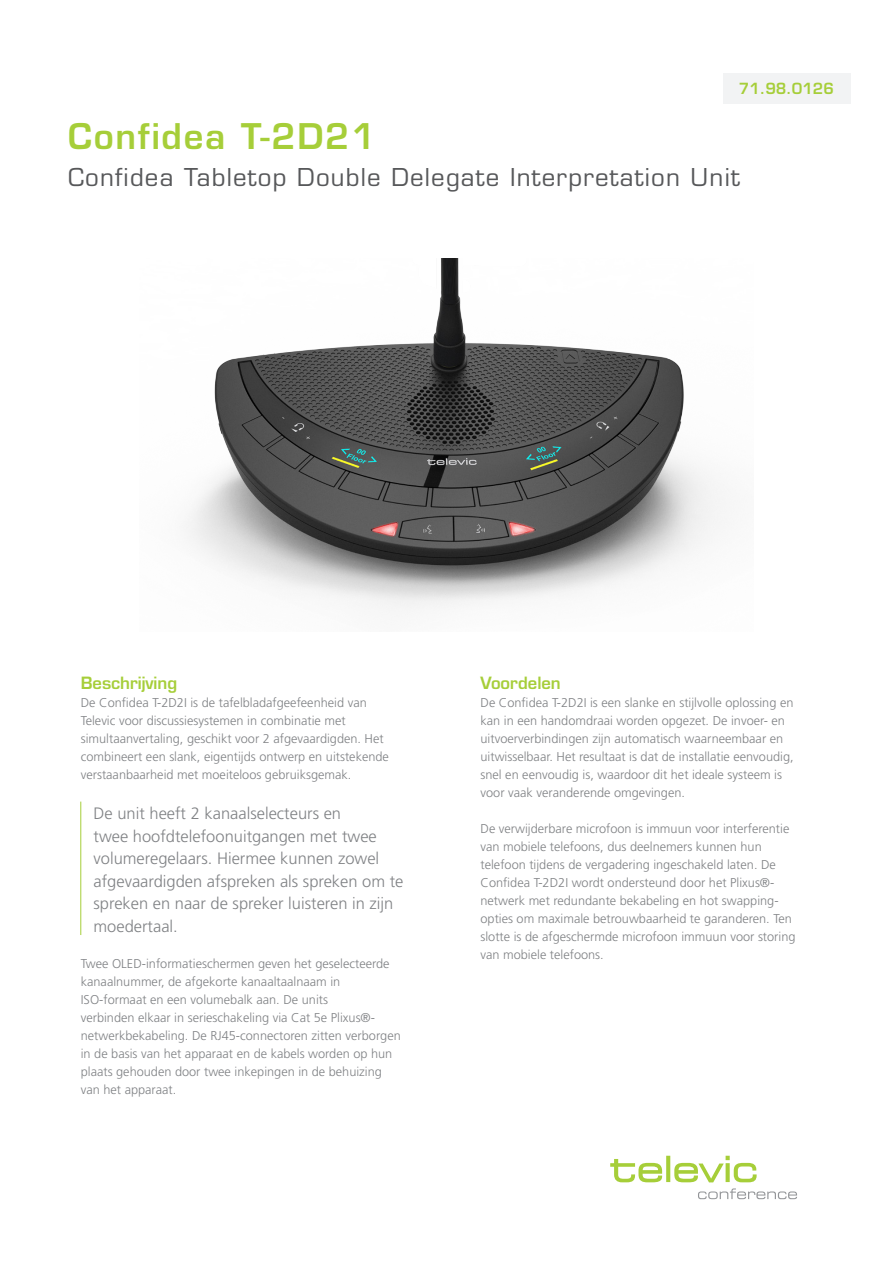
<style>
.page{position:relative;width:893px;height:1263px;background:#fff}
.page>*{position:absolute;margin:0;border:0;box-sizing:border-box;transform-origin:0 0}
.Titel_niveau_1{font:600 34.5px "Eurostile LT Std";letter-spacing:.05em;color:#a6ce39}
.Titel_niveau_2{font:24px "Eurostile";letter-spacing:.05em;color:#57585a}
.BROOD___regular{font:300 16.5px/22.5px "Frutiger LT Std";color:#808285}
.Titel_niveau_3{font:600 16.5px "Eurostile LT Std";color:#a6ce39}
.DATASHEET_-_number{font:600 15px "Eurostile LT Std";color:#a6ce39}
.BROOD___regular-2{font:300 12.75px/18px "Frutiger LT Std";color:#808285}
</style>
<div class="page">
<svg style="left:698px;top:1188px;width:99px;height:11px"></svg>
<svg style="left:610px;top:1156px;width:147px;height:26px"></svg>
<img style="left:186px;top:258px;width:537px;height:351px">
<hr style="left:80px;top:801px;width:1px;height:134px;background:#a6ce39">
<div style="left:722px;top:73px;width:128px;height:30px;background:#f2f3f4"></div>
<p class="DATASHEET_-_number" style="left:739px;top:79px;width:97px">71.98.0126</p>
<p class="DATASHEET_-_number" style="left:792px;top:79px;width:44px">2000</p>
<p class="Titel_niveau_1" style="left:68px;top:115px;width:309px">Confidea T-2D21</p>
<p class="Titel_niveau_2" style="left:68px;top:163px;width:673px">Confidea Tabletop Double Delegate Interpretation Unit</p>
<p class="Titel_niveau_3" style="left:81px;top:672px;width:98px">Beschrijving</p>
<p class="BROOD___regular-2" style="left:81px;top:693px;width:310px">De Confidea T-2D2I is de tafelbladafgeefeenheid van Televic voor discussiesystemen in combinatie met simultaanvertaling, geschikt voor 2 afgevaardigden. Het combineert een slank, eigentijds ontwerp en uitstekende verstaanbaarheid met moeiteloos gebruiksgemak.</p>
<p class="BROOD___regular" style="left:94px;top:802px;width:311px">De unit heeft 2 kanaalselecteurs en<br>twee hoofdtelefoonuitgangen met twee volumeregelaars. Hiermee kunnen zowel afgevaardigden afspreken als spreken om te spreken en naar de spreker luisteren in zijn moedertaal.</p>
<p class="BROOD___regular-2" style="left:81px;top:954px;width:321px">Twee OLED-informatieschermen geven het geselecteerde kanaalnummer, de afgekorte kanaaltaalnaam in ISO-formaat en een volumebalk aan. De units<br>verbinden elkaar in serieschakeling via Cat 5e Plixus®- netwerkbekabeling. De RJ45-connectoren zitten verborgen in de basis van het apparaat en de kabels worden op hun plaats gehouden door twee inkepingen in de behuizing van het apparaat.</p>
<p class="Titel_niveau_3" style="left:480px;top:672px;width:82px">Voordelen</p>
<p class="BROOD___regular-2" style="left:480px;top:693px;width:315px">De Confidea T-2D2I is een slanke en stijlvolle oplossing en kan in een handomdraai worden opgezet. De invoer- en uitvoerverbindingen zijn automatisch waarneembaar en uitwisselbaar. Het resultaat is dat de installatie eenvoudig, snel en eenvoudig is, waardoor dit het ideale systeem is voor vaak veranderende omgevingen.</p>
<p class="BROOD___regular-2" style="left:480px;top:819px;width:317px">De verwijderbare microfoon is immuun voor interferentie van mobiele telefoons, dus deelnemers kunnen hun telefoon tijdens de vergadering ingeschakeld laten. De Confidea T-2D2I wordt ondersteund door het Plixus®- netwerk met redundante bekabeling en hot swapping&shy;opties om maximale betrouwbaarheid te garanderen. Ten slotte is de afgeschermde microfoon immuun voor storing van mobiele telefoons.</p>
</div>
